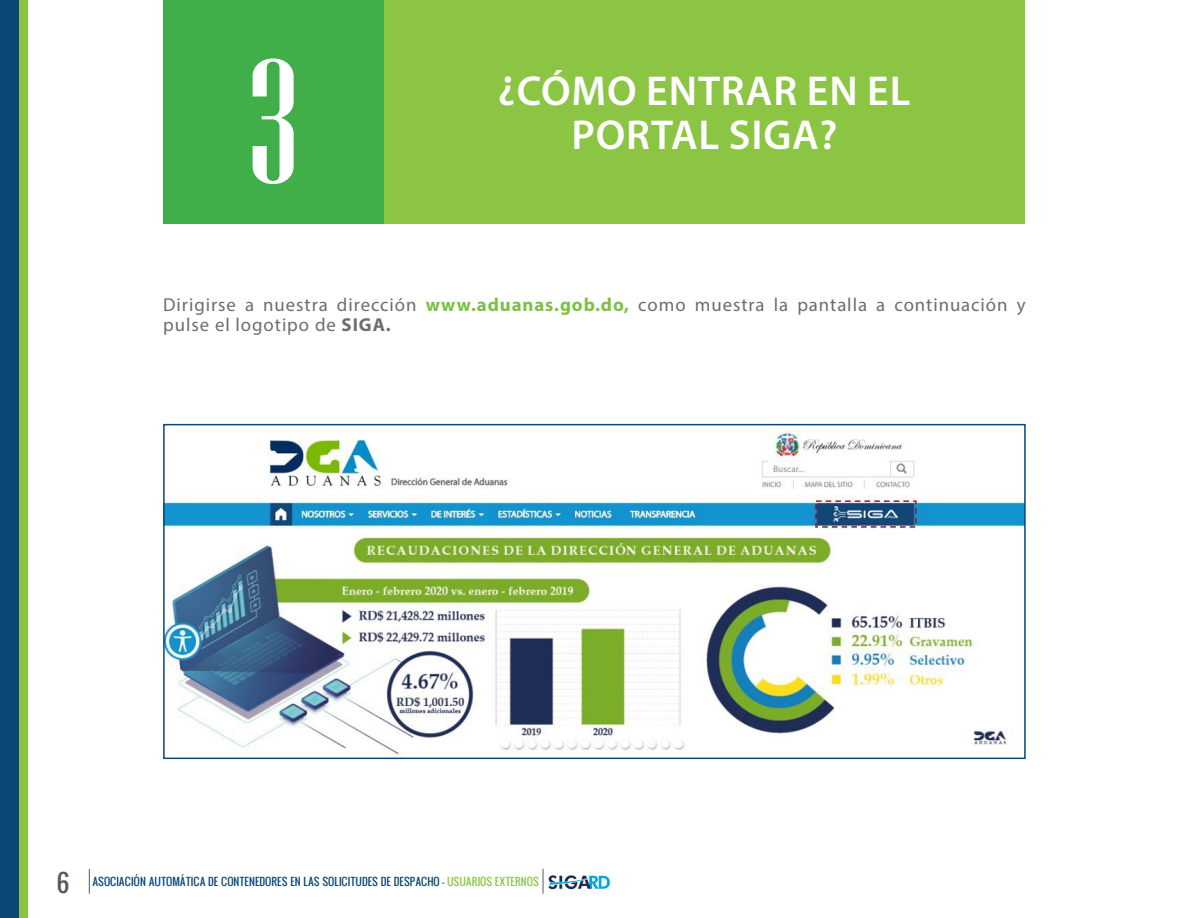
<style>
.page{position:relative;width:1188px;height:918px;background:#fff}
.page>*{position:absolute;margin:0;border:0;box-sizing:border-box;transform-origin:0 0}
.t1{font:177px "Niagara Solid";color:#fff}
.t2{font:600 42px/43.5px "Myriad Pro";letter-spacing:.02em;color:#fff;text-align:center}
.t3{font:24px "Oswald";color:#57585a}
.t4{font:18.75px/19.5px "Myriad Pro";letter-spacing:.05em;color:#6c6d70}
.t5{font:10.5px "Oswald";letter-spacing:-.005em;color:#0a4677}
.s1{font-weight:700;color:#7bc142}
.s2{font-weight:700}
.s3{color:#8bc642}
</style>
<div class="page">
<div style="left:0;top:0;width:28px;height:918px;background:#8bc642"></div>
<div style="left:0;top:0;width:19px;height:918px;background:#0c4779"></div>
<svg style="left:89px;top:869px;width:1px;height:25px"></svg>
<svg style="left:543px;top:869px;width:1px;height:25px"></svg>
<img style="left:548px;top:875px;width:62px;height:15px">
<div style="left:384px;top:0;width:641px;height:223px;background:#8bc543"></div>
<div style="left:163px;top:0;width:221px;height:223px;background:#40ae49"></div>
<img style="left:166px;top:430px;width:857px;height:324px">
<div style="left:163px;top:424px;width:863px;height:335px;border:2px solid #0a4677"></div>
<p class="t1" style="left:248px;top:28px;width:53px">3</p>
<p class="t2" style="left:498px;top:68px;width:414px">¿CÓMO ENTRAR EN EL<br>PORTAL SIGA?</p>
<p class="t4" style="left:163px;top:295px;width:864px">Dirigirse a nuestra dirección <span class="s1">www.aduanas.gob.do,</span> como muestra la pantalla a continuación y pulse el logotipo de <span class="s2">SIGA.</span></p>
<p class="t3" style="left:56px;top:864px;width:15px">6</p>
<p class="t5" style="left:92px;top:874px;width:448px">ASOCIACIÓN AUTOMÁTICA DE CONTENEDORES EN LAS SOLICITUDES DE DESPACHO - <span class="s3">USUARIOS EXTERNOS</span></p>
</div>
